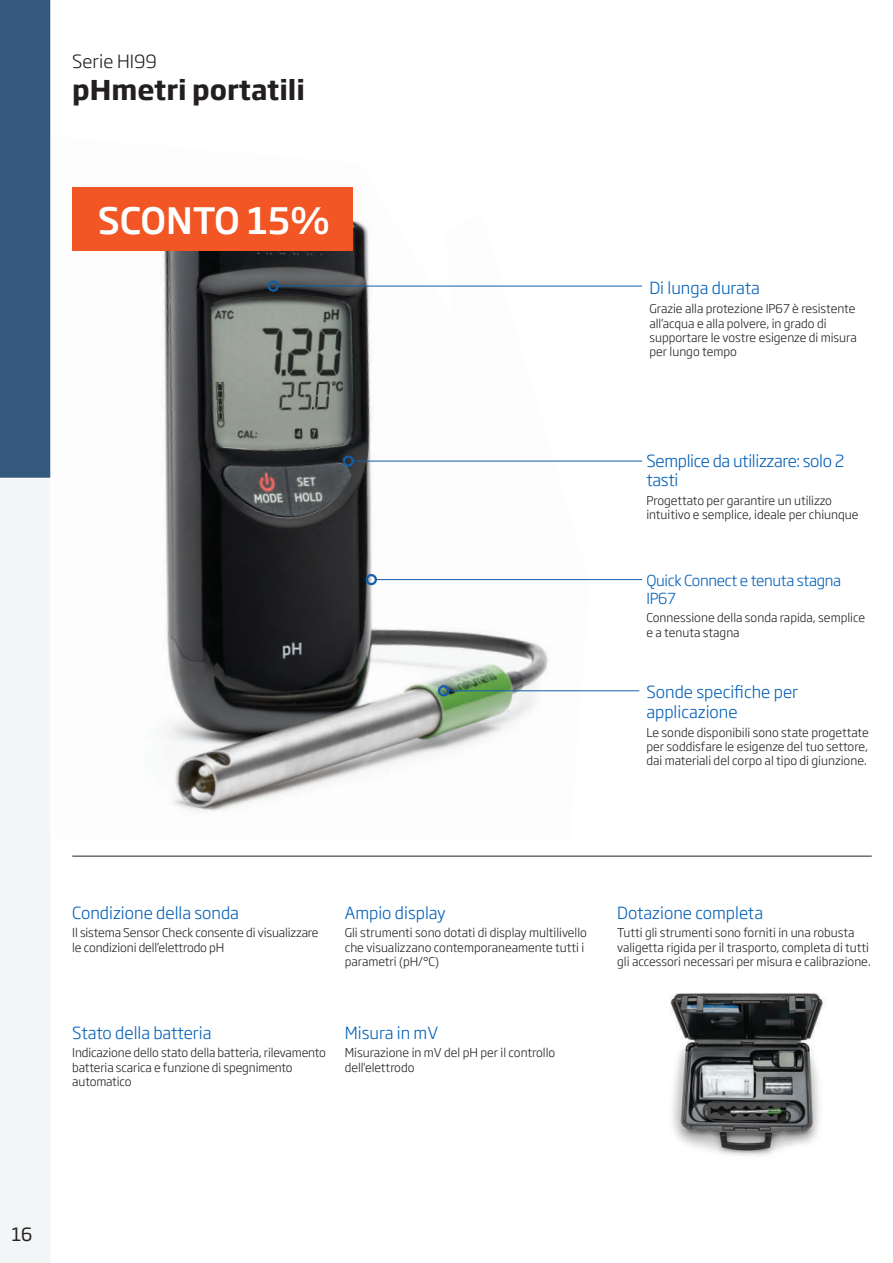
<style>
.page{position:relative;width:893px;height:1263px;background:#fff}
.page>*{position:absolute;margin:0;border:0;box-sizing:border-box;transform-origin:0 0}
.t1{font:500 36px "Soho Gothic Pro";color:#fff}
.t2{font:700 27px "Soho Gothic Pro";color:#231f20}
.t3{font:300 18px "Soho Gothic Pro";color:#231f20}
.t4{font:18px "Soho Gothic Pro";color:#231f20}
.t5{font:300 16.5px/19.8px "Soho Gothic Pro";color:#005fb9}
.t6{font:300 16.5px/19.8px "Soho Gothic Pro";letter-spacing:-.02em;color:#005fb9}
.t7{font:300 15px/18px "Soho Gothic Pro";letter-spacing:-.02em;color:#005fb9}
.t8{font:300 12px/14.4px "Soho Gothic Pro";color:#231f20}
</style>
<div class="page">
<img style="left:163px;top:220px;width:427px;height:592px">
<hr style="left:72px;top:856px;width:800px;height:1px;background:#231f20">
<hr style="left:278px;top:286px;width:364px;height:1px;background:#125eaa">
<div style="left:268px;top:280px;width:11px;height:12px;border:2px solid #125eaa;border-radius:50%"></div>
<hr style="left:353px;top:461px;width:289px;height:1px;background:#125eaa">
<div style="left:343px;top:455px;width:11px;height:12px;border:2px solid #125eaa;border-radius:50%"></div>
<hr style="left:376px;top:579px;width:266px;height:1px;background:#125eaa">
<div style="left:366px;top:574px;width:11px;height:11px;border:2px solid #125eaa;border-radius:50%"></div>
<hr style="left:448px;top:690px;width:191px;height:1px;background:#125eaa">
<div style="left:438px;top:685px;width:11px;height:11px;border:2px solid #125eaa;border-radius:50%"></div>
<img style="left:670px;top:992px;width:156px;height:164px">
<div style="left:72px;top:187px;width:281px;height:64px;background:#f15624"></div>
<svg style="left:0;top:0;width:51px;height:1263px"></svg>
<h3 class="t3" style="left:72px;top:47px;width:86px">Serie HI99</h3>
<h2 class="t2" style="left:72px;top:69px;width:234px">pHmetri portatili</h2>
<h1 class="t1" style="left:98px;top:192px;width:234px">SCONTO 15%</h1>
<h3 class="t5" style="left:649px;top:277px;width:112px">Di lunga durata</h3>
<p class="t8" style="left:649px;top:301px;width:209px">Grazie alla protezione IP67 è resistente all’acqua e alla polvere, in grado di supportare le vostre esigenze di misura per lungo tempo</p>
<h3 class="t6" style="left:646px;top:450px;width:199px">Semplice da utilizzare: solo 2 tasti</h3>
<p class="t8" style="left:646px;top:493px;width:214px">Progettato per garantire un utilizzo intuitivo e semplice, ideale per chiunque</p>
<p class="t7" style="left:646px;top:570px;width:196px">Quick Connect e tenuta stagna<br>IP67</p>
<p class="t8" style="left:646px;top:610px;width:220px">Connessione della sonda rapida, semplice e a tenuta stagna</p>
<h3 class="t5" style="left:646px;top:681px;width:153px">Sonde specifiche per applicazione</h3>
<p class="t8" style="left:646px;top:724px;width:224px;text-align:justify">Le sonde disponibili sono state progettate per soddisfare le esigenze del tuo settore, dai materiali del corpo al tipo di giunzione.</p>
<h3 class="t5" style="left:72px;top:901px;width:168px">Condizione della sonda</h3>
<p class="t8" style="left:72px;top:925px;width:248px">Il sistema Sensor Check consente di visualizzare le condizioni dell’elettrodo pH</p>
<h3 class="t5" style="left:345px;top:901px;width:103px">Ampio display</h3>
<p class="t8" style="left:345px;top:925px;width:244px">Gli strumenti sono dotati di display multilivello che visualizzano contemporaneamente tutti i parametri (pH/°C)</p>
<h3 class="t5" style="left:72px;top:1022px;width:141px">Stato della batteria</h3>
<p class="t8" style="left:72px;top:1045px;width:255px">Indicazione dello stato della batteria, rilevamento batteria scarica e funzione di spegnimento automatico</p>
<h3 class="t5" style="left:345px;top:1022px;width:95px">Misura in mV</h3>
<p class="t8" style="left:345px;top:1045px;width:212px">Misurazione in mV del pH per il controllo dell'elettrodo</p>
<h3 class="t5" style="left:617px;top:901px;width:147px">Dotazione completa</h3>
<p class="t8" style="left:617px;top:925px;width:255px">Tutti gli strumenti sono forniti in una robusta valigetta rigida per il trasporto, completa di tutti gli accessori necessari per misura e calibrazione.</p>
<h3 class="t4" style="left:11px;top:1220px;width:23px">16</h3>
</div>
